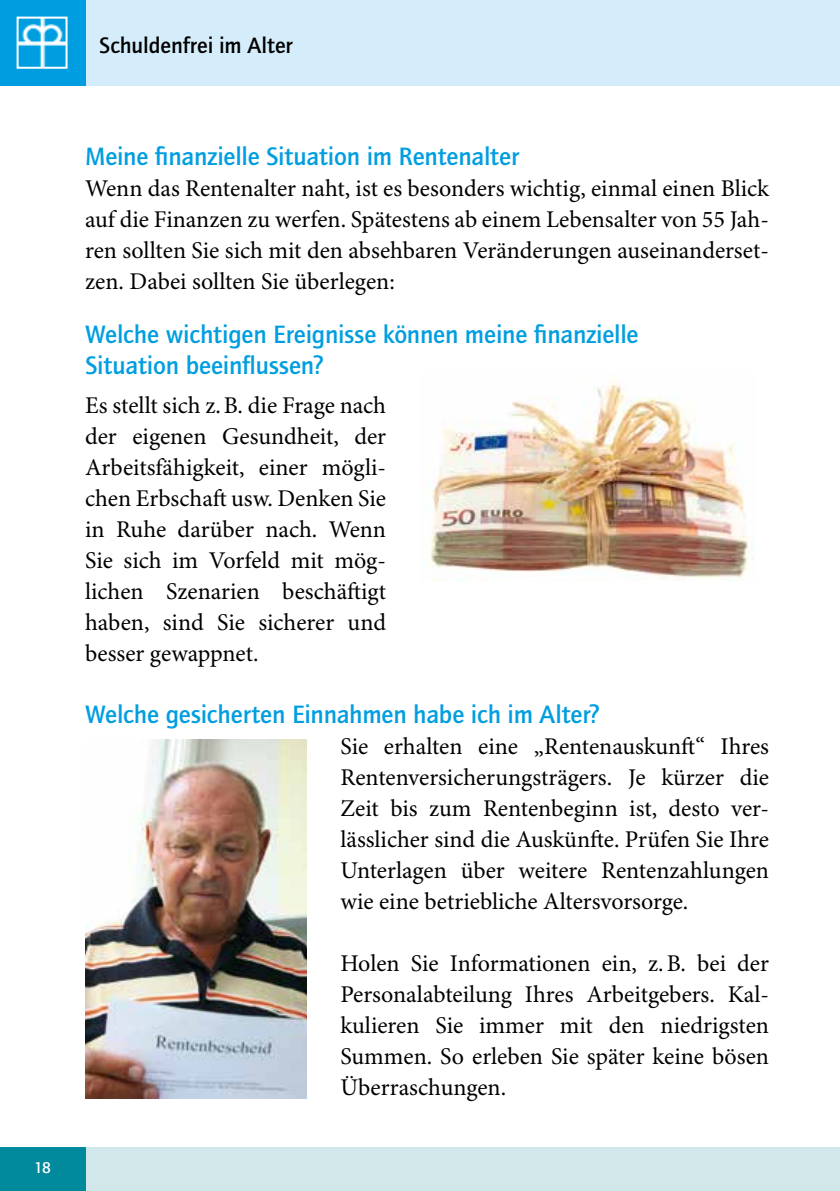
<style>
.page{position:relative;width:840px;height:1191px;background:#fff}
.page>*{position:absolute;margin:0;border:0;box-sizing:border-box;transform-origin:0 0}
.t1{font:500 26px/31px "Quay Sans ITC Std";letter-spacing:-.005em;color:#009ee0}
.t2{font:24px/31px "Minion Pro";color:#000;text-align:justify}
.t3{font:500 23px "Quay Sans ITC Std";color:#000}
.t4{font:500 16px "Quay Sans ITC Std";color:#fff}
</style>
<div class="page">
<div style="left:0;top:0;width:839px;height:85px;background:#d5edfa"></div>
<div style="left:0;top:1147px;width:839px;height:44px;background:#d2e7ea"></div>
<div style="left:0;top:1147px;width:85px;height:44px;background:#008a9b"></div>
<div style="left:0;top:0;width:85px;height:85px;background:#009ee0"></div>
<img style="left:20px;top:20px;width:44px;height:46px">
<div style="left:17px;top:17px;width:50px;height:52px;border:2px solid #fff"></div>
<img style="left:429px;top:375px;width:324px;height:207px">
<img style="left:85px;top:739px;width:221px;height:359px">
<p class="t3" style="left:99px;top:31px;width:194px">Schuldenfrei im Alter</p>
<p class="t4" style="left:34px;top:1158px;width:18px">18</p>
<p class="t1" style="left:85px;top:141px;width:435px">Meine finanzielle Situation im Rentenalter</p>
<p class="t2" style="left:85px;top:174px;width:685px">Wenn das Rentenalter naht, ist es besonders wichtig, einmal einen Blick auf die Finanzen zu werfen. Spätestens ab einem Lebensalter von 55 Jah&shy;ren sollten Sie sich mit den absehbaren Veränderungen auseinanderset&shy;zen. Dabei sollten Sie überlegen:</p>
<p class="t1" style="left:85px;top:319px;width:554px">Welche wichtigen Ereignisse können meine finanzielle<br>Situation beeinflussen?</p>
<p class="t2" style="left:85px;top:391px;width:302px">Es stellt sich z.B. die Frage nach der eigenen Gesundheit, der Arbeitsfähigkeit, einer mögli&shy;chen Erbschaft usw. Denken Sie in Ruhe darüber nach. Wenn Sie sich im Vorfeld mit mög&shy;lichen Szenarien beschäftigt haben, sind Sie sicherer und besser gewappnet.</p>
<p class="t1" style="left:85px;top:699px;width:516px">Welche gesicherten Einnahmen habe ich im Alter?</p>
<p class="t2" style="left:340px;top:732px;width:430px">Sie erhalten eine „Rentenauskunft“ Ihres Rentenversicherungsträgers. Je kürzer die Zeit bis zum Rentenbeginn ist, desto ver&shy;lässlicher sind die Auskünfte. Prüfen Sie Ihre Unterlagen über weitere Rentenzahlungen wie eine betriebliche Altersvorsorge.</p>
<p class="t2" style="left:340px;top:949px;width:430px">Holen Sie Informationen ein, z.B. bei der Personalabteilung Ihres Arbeitgebers. Kal&shy;kulieren Sie immer mit den niedrigsten Summen. So erleben Sie später keine bösen Überraschungen.</p>
</div>
